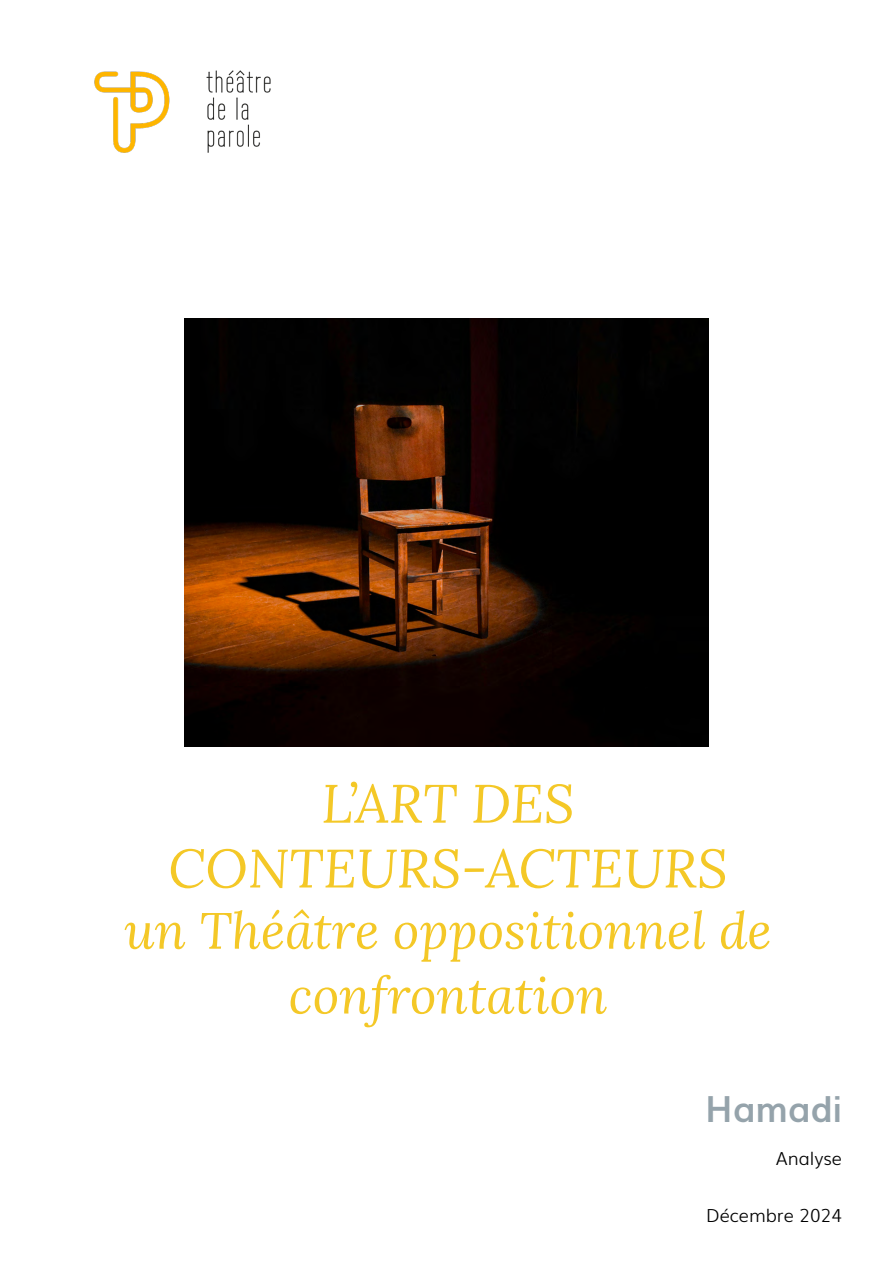
<style>
.page{position:relative;width:893px;height:1263px;background:#fff}
.page>*{position:absolute;margin:0;border:0;box-sizing:border-box;transform-origin:0 0}
.t1{font:italic 54px/64.8px "Lora";color:#f4c827;text-align:center}
.t2{font:italic 51px/64.8px "Lora";color:#f4c827;text-align:center}
.t3{font:700 36px "Muli";color:#95a3ab}
.t4{font:300 18px "Muli";color:#000}
</style>
<div class="page">
<img style="left:185px;top:319px;width:523px;height:427px">
<img style="left:94px;top:70px;width:177px;height:83px">
<p class="t1" style="left:168px;top:770px;width:561px">L’ART DES<br>CONTEURS-ACTEURS</p>
<p class="t2" style="left:124px;top:897px;width:649px">un Théâtre oppositionnel de confrontation</p>
<p class="t3" style="left:705px;top:1079px;width:138px">Hamadi</p>
<p class="t4" style="left:776px;top:1144px;width:68px">Analyse</p>
<p class="t4" style="left:706px;top:1201px;width:137px">Décembre 2024</p>
</div>
